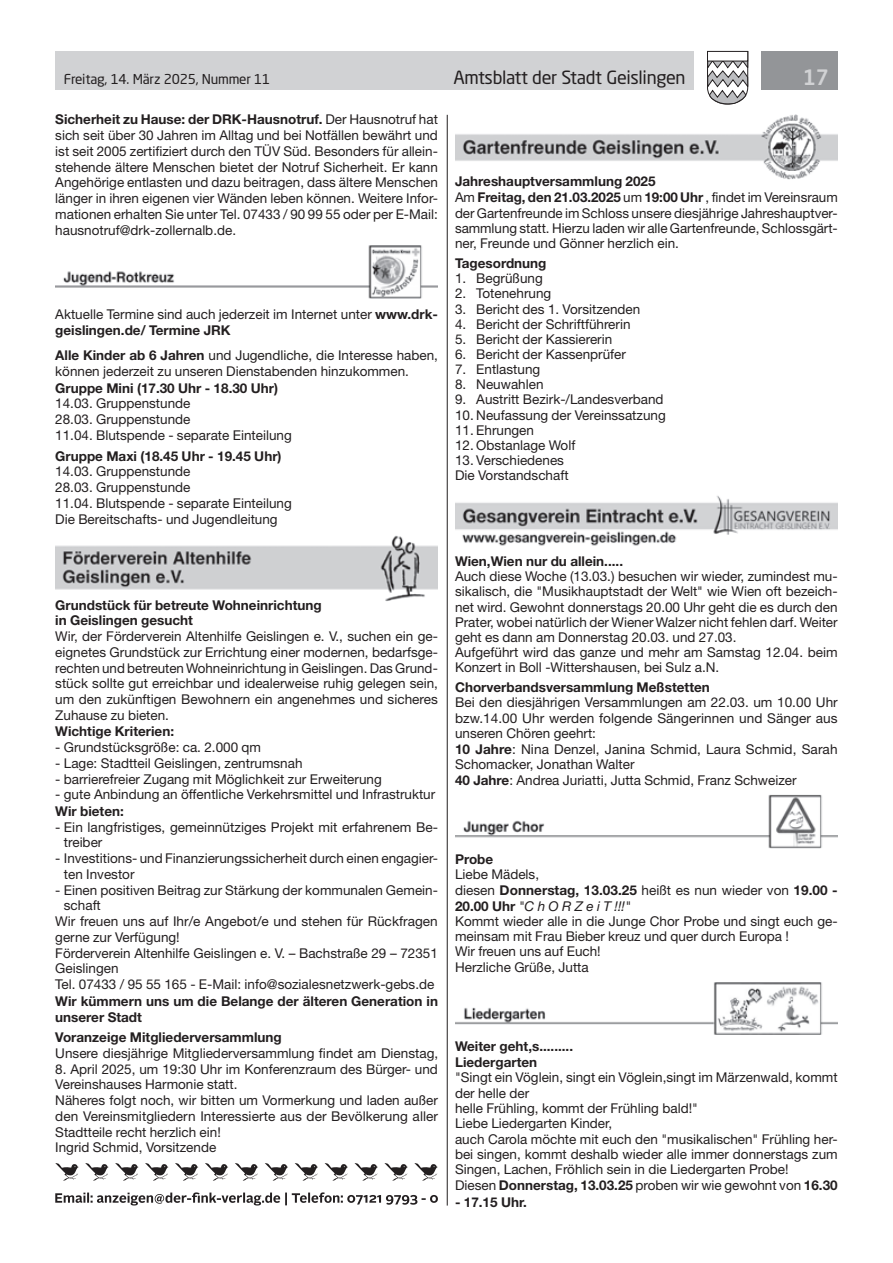
<style>
.page{position:relative;width:893px;height:1263px;background:#fff}
.page>*{position:absolute;margin:0;border:0;box-sizing:border-box;transform-origin:0 0}
.t1{font:500 21px "Neo Sans Std";color:#d1d2d4}
.t2{font:18px "Neo Sans Std";letter-spacing:-.02em;color:#231f20}
.t3{font:13.5px/15.8px "Helvetica Neue LT Std";color:#231f20}
.t4{font:700 13.5px/16.5px "Helvetica Neue LT Std";color:#231f20}
.t5{font:13.5px "Neo Sans Std";letter-spacing:-.015em;color:#231f20}
.s1{font-weight:700}
.s2{font-weight:400}
.s3{font-style:italic}
</style>
<div class="page">
<div style="left:55px;top:51px;width:639px;height:38px;background:#d1d2d4"></div>
<div style="left:761px;top:51px;width:77px;height:38px;background:#939598"></div>
<svg style="left:707px;top:51px;width:42px;height:54px"></svg>
<div style="left:707px;top:51px;width:41px;height:10px;background:#fff"></div>
<div style="left:707px;top:51px;width:41px;height:10px;border:1px solid #231f20"></div>
<hr style="left:447px;top:115px;width:1px;height:1090px;background:#231f20">
<img style="left:55px;top:245px;width:383px;height:53px">
<img style="left:55px;top:535px;width:383px;height:66px">
<img style="left:455px;top:115px;width:383px;height:65px">
<img style="left:455px;top:496px;width:383px;height:50px">
<img style="left:455px;top:794px;width:383px;height:54px">
<img style="left:455px;top:982px;width:383px;height:53px">
<svg style="left:55px;top:1192px;width:383px;height:13px"></svg>
<svg style="left:115px;top:1163px;width:23px;height:18px"></svg>
<svg style="left:85px;top:1163px;width:24px;height:18px"></svg>
<svg style="left:55px;top:1163px;width:24px;height:18px"></svg>
<svg style="left:205px;top:1163px;width:23px;height:18px"></svg>
<svg style="left:175px;top:1163px;width:23px;height:18px"></svg>
<svg style="left:145px;top:1163px;width:23px;height:18px"></svg>
<svg style="left:295px;top:1163px;width:23px;height:18px"></svg>
<svg style="left:265px;top:1163px;width:23px;height:18px"></svg>
<svg style="left:235px;top:1163px;width:23px;height:18px"></svg>
<svg style="left:384px;top:1163px;width:24px;height:18px"></svg>
<svg style="left:354px;top:1163px;width:24px;height:18px"></svg>
<svg style="left:325px;top:1163px;width:23px;height:18px"></svg>
<svg style="left:414px;top:1163px;width:24px;height:18px"></svg>
<p class="t5" style="left:64px;top:71px;width:208px">Freitag, 14. März 2025, Nummer 11</p>
<h2 class="t2" style="left:453px;top:66px;width:234px">Amtsblatt der Stadt Geislingen</h2>
<h1 class="t1" style="left:803px;top:64px;width:28px">17</h1>
<p class="t3" style="left:55px;top:112px;width:384px;text-align:justify"><span class="s1">Sicherheit zu Hause: der DRK-Hausnotruf.</span> Der Hausnotruf hat sich seit über 30 Jahren im Alltag und bei Notfällen bewährt und ist seit 2005 zertifiziert durch den TÜV Süd. Besonders für allein&shy;stehende ältere Menschen bietet der Notruf Sicherheit. Er kann Angehörige entlasten und dazu beitragen, dass ältere Menschen länger in ihren eigenen vier Wänden leben können. Weitere Infor&shy;mationen erhalten Sie unter Tel. 07433 / 90 99 55 oder per E-Mail: hausnotruf@drk-zollernalb.de.</p>
<p class="t4" style="left:455px;top:173px;width:384px">Jahreshauptversammlung 2025<br><span class="s2">Am</span> Freitag, den 21.03.2025 <span class="s2">um</span> 19:00 Uhr <span class="s2">, findet im Vereinsraum</span></p>
<p class="t3" style="left:455px;top:205px;width:384px;line-height:15.1px;text-align:justify">der Gartenfreunde im Schloss unsere diesjährige Jahreshauptver&shy;sammlung statt. Hierzu laden wir alle Gartenfreunde, Schlossgärt&shy;ner, Freunde und Gönner herzlich ein.</p>
<p class="t4" style="left:455px;top:255px;width:93px">Tagesordnung</p>
<p class="t3" style="left:455px;top:270px;width:89px">1. Begrüßung</p>
<p class="t3" style="left:455px;top:286px;width:98px">2. Totenehrung</p>
<p class="t3" style="left:455px;top:301px;width:187px">3. Bericht des 1. Vorsitzenden</p>
<p class="t3" style="left:455px;top:316px;width:177px">4. Bericht der Schriftführerin</p>
<p class="t3" style="left:455px;top:331px;width:159px">5. Bericht der Kassiererin</p>
<p class="t3" style="left:455px;top:346px;width:173px">6. Bericht der Kassenprüfer</p>
<p class="t3" style="left:455px;top:361px;width:87px">7. Entlastung</p>
<p class="t3" style="left:455px;top:376px;width:90px">8. Neuwahlen</p>
<p class="t3" style="left:455px;top:392px;width:210px">9. Austritt Bezirk-/Landesverband</p>
<p class="t3" style="left:455px;top:407px;width:212px">10. Neufassung der Vereinssatzung</p>
<p class="t3" style="left:455px;top:422px;width:81px">11. Ehrungen</p>
<p class="t3" style="left:455px;top:437px;width:122px">12. Obstanlage Wolf</p>
<p class="t3" style="left:455px;top:452px;width:115px;line-height:15.1px">13. Verschiedenes<br>Die Vorstandschaft</p>
<p class="t3" style="left:55px;top:306px;width:384px;line-height:16.5px">Aktuelle Termine sind auch jederzeit im Internet unter <span class="s1">www.drk&shy;geislingen.de/ Termine JRK</span></p>
<p class="t3" style="left:55px;top:347px;width:384px"><span class="s1">Alle Kinder ab 6 Jahren</span> und Jugendliche, die Interesse haben, können jederzeit zu unseren Dienstabenden hinzukommen.</p>
<p class="t4" style="left:55px;top:379px;width:224px">Gruppe Mini (17.30 Uhr - 18.30 Uhr)</p>
<p class="t3" style="left:55px;top:395px;width:238px">14.03. Gruppenstunde<br>28.03. Gruppenstunde<br>11.04. Blutspende - separate Einteilung</p>
<p class="t4" style="left:55px;top:447px;width:228px">Gruppe Maxi (18.45 Uhr - 19.45 Uhr)</p>
<p class="t3" style="left:55px;top:463px;width:238px">14.03. Gruppenstunde<br>28.03. Gruppenstunde<br>11.04. Blutspende - separate Einteilung<br>Die Bereitschafts- und Jugendleitung</p>
<p class="t4" style="left:55px;top:597px;width:268px;line-height:15.8px">Grundstück für betreute Wohneinrichtung in Geislingen gesucht</p>
<p class="t3" style="left:55px;top:628px;width:384px;text-align:justify">Wir, der Förderverein Altenhilfe Geislingen e. V., suchen ein ge&shy;eignetes Grundstück zur Errichtung einer modernen, bedarfsge&shy;rechten und betreuten Wohneinrichtung in Geislingen. Das Grund&shy;stück sollte gut erreichbar und idealerweise ruhig gelegen sein, um den zukünftigen Bewohnern ein angenehmes und sicheres Zuhause zu bieten.</p>
<p class="t4" style="left:55px;top:723px;width:120px">Wichtige Kriterien:</p>
<p class="t3" style="left:55px;top:739px;width:207px">- Grundstücksgröße: ca. 2.000 qm</p>
<p class="t3" style="left:55px;top:755px;width:249px">- Lage: Stadtteil Geislingen, zentrumsnah</p>
<p class="t3" style="left:55px;top:771px;width:328px">- barrierefreier Zugang mit Möglichkeit zur Erweiterung</p>
<p class="t3" style="left:55px;top:786px;width:381px">- gute Anbindung an öffentliche Verkehrsmittel und Infrastruktur</p>
<p class="t4" style="left:55px;top:802px;width:70px">Wir bieten:</p>
<p class="t3" style="left:64px;top:819px;width:376px;text-indent:-9px">- Ein langfristiges, gemeinnütziges Projekt mit erfahrenem Be&shy;treiber</p>
<p class="t3" style="left:64px;top:850px;width:376px;text-indent:-9px">- Investitions- und Finanzierungssicherheit durch einen engagier&shy;ten Investor</p>
<p class="t3" style="left:55px;top:882px;width:384px">- Einen positiven Beitrag zur Stärkung der kommunalen Gemein-</p>
<p class="t3" style="left:64px;top:897px;width:39px">schaft</p>
<p class="t3" style="left:55px;top:913px;width:384px">Wir freuen uns auf Ihr/e Angebot/e und stehen für Rückfragen</p>
<p class="t3" style="left:55px;top:929px;width:126px">gerne zur Verfügung!</p>
<p class="t3" style="left:55px;top:945px;width:384px">Förderverein Altenhilfe Geislingen e. V. – Bachstraße 29 – 72351</p>
<p class="t3" style="left:55px;top:960px;width:65px">Geislingen</p>
<p class="t3" style="left:55px;top:976px;width:381px">Tel. 07433 / 95 55 165 - E-Mail: info@sozialesnetzwerk-gebs.de</p>
<p class="t4" style="left:55px;top:992px;width:384px">Wir kümmern uns um die Belange der älteren Generation in unserer Stadt</p>
<p class="t4" style="left:55px;top:1029px;width:228px">Voranzeige Mitgliederversammlung</p>
<p class="t3" style="left:55px;top:1045px;width:384px">Unsere diesjährige Mitgliederversammlung findet am Dienstag,</p>
<p class="t3" style="left:55px;top:1061px;width:384px">8. April 2025, um 19:30 Uhr im Konferenzraum des Bürger- und Vereinshauses Harmonie statt.<br>Näheres folgt noch, wir bitten um Vormerkung und laden außer den Vereinsmitgliedern Interessierte aus der Bevölkerung aller Stadtteile recht herzlich ein!<br>Ingrid Schmid, Vorsitzende</p>
<p class="t4" style="left:455px;top:553px;width:170px">Wien,Wien nur du allein.....</p>
<p class="t3" style="left:455px;top:569px;width:384px;line-height:15.1px">Auch diese Woche (13.03.) besuchen wir wieder, zumindest mu&shy;sikalisch, die "Musikhauptstadt der Welt" wie Wien oft bezeich&shy;net wird. Gewohnt donnerstags 20.00 Uhr geht die es durch den Prater, wobei natürlich der Wiener Walzer nicht fehlen darf. Weiter geht es dann am Donnerstag 20.03. und 27.03.<br>Aufgeführt wird das ganze und mehr am Samstag 12.04. beim Konzert in Boll -Wittershausen, bei Sulz a.N.</p>
<p class="t4" style="left:455px;top:679px;width:256px">Chorverbandsversammlung Meßstetten</p>
<p class="t3" style="left:455px;top:695px;width:384px">Bei den diesjährigen Versammlungen am 22.03. um 10.00 Uhr bzw.14.00 Uhr werden folgende Sängerinnen und Sänger aus unseren Chören geehrt:<br><span class="s1">10 Jahre</span>: Nina Denzel, Janina Schmid, Laura Schmid, Sarah Schomacker, Jonathan Walter<br><span class="s1">40 Jahre</span>: Andrea Juriatti, Jutta Schmid, Franz Schweizer</p>
<p class="t4" style="left:455px;top:851px;width:40px">Probe</p>
<p class="t3" style="left:455px;top:866px;width:384px">Liebe Mädels,<br>diesen <span class="s1">Donnerstag, 13.03.25</span> heißt es nun wieder von <span class="s1">19.00 - 20.00 Uhr</span> <span class="s3">"C h O R Z e i T !!!"<br></span>Kommt wieder alle in die Junge Chor Probe und singt euch ge&shy;meinsam mit Frau Bieber kreuz und quer durch Europa !<br>Wir freuen uns auf Euch!<br>Herzliche Grüße, Jutta</p>
<p class="t4" style="left:455px;top:1038px;width:120px;line-height:16px">Weiter geht,s.........<br>Liedergarten</p>
<p class="t3" style="left:455px;top:1070px;width:384px">"Singt ein Vöglein, singt ein Vöglein,singt im Märzenwald, kommt der helle der<br>helle Frühling, kommt der Frühling bald!"<br>Liebe Liedergarten Kinder,<br>auch Carola möchte mit euch den "musikalischen" Frühling her&shy;bei singen, kommt deshalb wieder alle immer donnerstags zum Singen, Lachen, Fröhlich sein in die Liedergarten Probe!<br>Diesen <span class="s1">Donnerstag, 13.03.25</span> proben wir wie gewohnt von <span class="s1">16.30</span></p>
<p class="t4" style="left:455px;top:1193px;width:73px">- 17.15 Uhr.</p>
</div>
